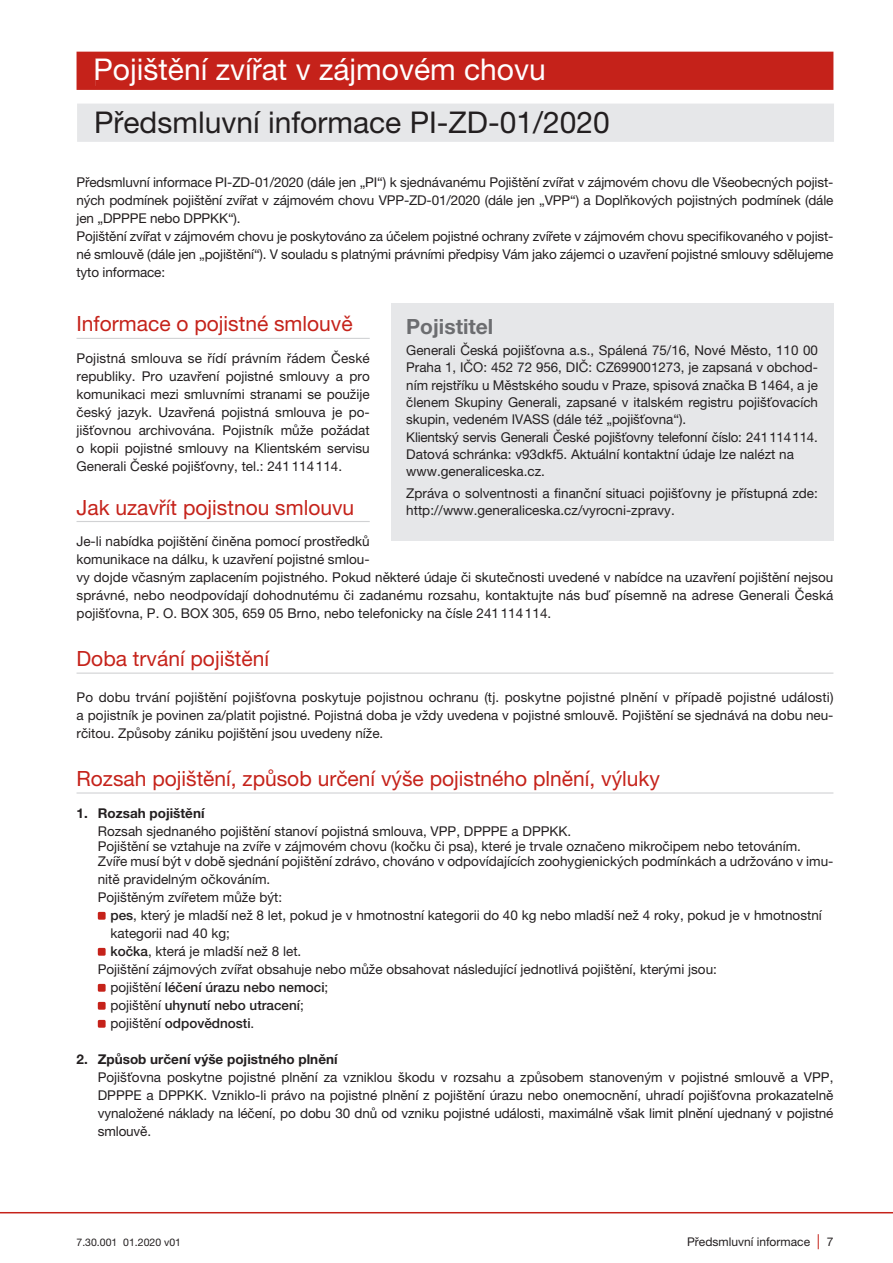
<style>
.page{position:relative;width:893px;height:1263px;background:#fff}
.page>*{position:absolute;margin:0;border:0;box-sizing:border-box;transform-origin:0 0}
.t1{font:30px "Helvetica Neue LT Pro";color:#231f20}
.t2{font:30px "Helvetica Neue LT Pro";color:#fff}
.t3{font:21px "Helvetica Neue LT Pro";color:#c5221a}
.t4{font:700 21px "Helvetica Neue LT Pro";color:#6c6d70}
.t5{font:13.5px/18px "Helvetica Neue LT Pro";color:#231f20}
.t6{font:500 13.5px "Helvetica Neue LT Pro";color:#231f20}
.t7{font:700 13.5px "Helvetica Neue LT Pro";color:#231f20}
.t8{font:12px "Helvetica Neue LT Pro";color:#231f20}
.t9{font:10.5px "Helvetica Neue LT Pro";color:#231f20}
.s1{font-weight:500}
.s2{font-weight:400}
.s3{font-size:15px;color:#c5221a}
</style>
<div class="page">
<hr style="left:77px;top:338px;width:293px;height:1px;background:#d1d2d4">
<hr style="left:77px;top:521px;width:293px;height:1px;background:#d1d2d4">
<hr style="left:77px;top:672px;width:756px;height:2px;background:#d1d2d4">
<hr style="left:77px;top:792px;width:756px;height:1px;background:#d1d2d4">
<div style="left:77px;top:52px;width:756px;height:38px;background:#c5221a"></div>
<div style="left:96px;top:58px;width:450px;height:28px;background:#c5221a"></div>
<div style="left:98px;top:912px;width:8px;height:8px;background:#c5221a;border-radius:2px"></div>
<div style="left:98px;top:948px;width:8px;height:8px;background:#c5221a;border-radius:2px"></div>
<div style="left:98px;top:984px;width:8px;height:8px;background:#c5221a;border-radius:2px"></div>
<div style="left:98px;top:1002px;width:8px;height:8px;background:#c5221a;border-radius:2px"></div>
<div style="left:98px;top:1020px;width:8px;height:8px;background:#c5221a;border-radius:2px"></div>
<div style="left:391px;top:303px;width:442px;height:238px;background:#e6e7e9"></div>
<div style="left:77px;top:104px;width:757px;height:38px;background:#e6e7e9"></div>
<div style="left:96px;top:111px;width:513px;height:23px;background:#e6e7e9"></div>
<hr style="left:0;top:1212px;width:893px;height:1px;background:#c5221a">
<h1 class="t2" style="left:94px;top:51px;width:454px">Pojištění zvířat v zájmovém chovu</h1>
<h1 class="t1" style="left:94px;top:105px;width:517px">Předsmluvní informace PI-ZD-01/2020</h1>
<p class="t5" style="left:77px;top:173px;width:758px">Předsmluvní informace PI-ZD-01/2020 (dále jen „PI“) k sjednávanému Pojištění zvířat v zájmovém chovu dle Všeobecných pojist&shy;ných podmínek pojištění zvířat v zájmovém chovu VPP-ZD-01/2020 (dále jen „VPP“) a Doplňkových pojistných podmínek (dále jen „DPPPE nebo DPPKK“).<br>Pojištění zvířat v zájmovém chovu je poskytováno za účelem pojistné ochrany zvířete v zájmovém chovu specifikovaného v pojist&shy;né smlouvě (dále jen „pojištění“). V souladu s platnými právními předpisy Vám jako zájemci o uzavření pojistné smlouvy sdělujeme tyto informace:</p>
<h2 class="t3" style="left:77px;top:311px;width:278px">Informace o pojistné smlouvě</h2>
<p class="t5" style="left:77px;top:349px;width:295px;text-align:justify">Pojistná smlouva se řídí právním řádem České republiky. Pro uzavření pojistné smlouvy a pro komunikaci mezi smluvními stranami se použije český jazyk. Uzavřená pojistná smlouva je po&shy;jišťovnou archivována. Pojistník může požádat o kopii pojistné smlouvy na Klientském servisu Generali České pojišťovny, tel.: 241 114 114.</p>
<h2 class="t3" style="left:77px;top:495px;width:279px">Jak uzavřít pojistnou smlouvu</h2>
<p class="t5" style="left:77px;top:532px;width:758px">Je-li nabídka pojištění činěna pomocí prostředků<br>komunikace na dálku, k uzavření pojistné smlou-<br>vy dojde včasným zaplacením pojistného. Pokud některé údaje či skutečnosti uvedené v nabídce na uzavření pojištění nejsou správné, nebo neodpovídají dohodnutému či zadanému rozsahu, kontaktujte nás buď písemně na adrese Generali Česká pojišťovna, P. O. BOX 305, 659 05 Brno, nebo telefonicky na čísle 241 114 114.</p>
<h2 class="t3" style="left:77px;top:646px;width:194px">Doba trvání pojištění</h2>
<p class="t5" style="left:77px;top:688px;width:758px;text-align:justify">Po dobu trvání pojištění pojišťovna poskytuje pojistnou ochranu (tj. poskytne pojistné plnění v případě pojistné události) a pojistník je povinen za/platit pojistné. Pojistná doba je vždy uvedena v pojistné smlouvě. Pojištění se sjednává na dobu neu&shy;rčitou. Způsoby zániku pojištění jsou uvedeny níže.</p>
<h2 class="t3" style="left:77px;top:766px;width:585px">Rozsah pojištění, způsob určení výše pojistného plnění, výluky</h2>
<p class="t7" style="left:77px;top:804px;width:129px">1. Rozsah pojištění</p>
<p class="t5" style="left:98px;top:823px;width:737px;line-height:15px">Rozsah sjednaného pojištění stanoví pojistná smlouva, VPP, DPPPE a DPPKK.<br>Pojištění se vztahuje na zvíře v zájmovém chovu (kočku či psa), které je trvale označeno mikročipem nebo tetováním.<br>Zvíře musí být v době sjednání pojištění zdrávo, chováno v odpovídajících zoohygienických podmínkách a udržováno v imu-</p>
<p class="t5" style="left:98px;top:870px;width:174px">nitě pravidelným očkováním.</p>
<p class="t5" style="left:98px;top:888px;width:186px">Pojištěným zvířetem může být:</p>
<p class="t5" style="left:111px;top:906px;width:713px"><span class="s1">pes</span>, který je mladší než 8 let, pokud je v hmotnostní kategorii do 40 kg nebo mladší než 4 roky, pokud je v hmotnostní</p>
<p class="t5" style="left:111px;top:924px;width:121px">kategorii nad 40 kg;</p>
<p class="t5" style="left:111px;top:942px;width:192px"><span class="s1">kočka</span>, která je mladší než 8 let.</p>
<p class="t5" style="left:98px;top:960px;width:621px">Pojištění zájmových zvířat obsahuje nebo může obsahovat následující jednotlivá pojištění, kterými jsou:</p>
<p class="t6" style="left:111px;top:979px;width:219px"><span class="s2">pojištění</span> léčení úrazu nebo nemoci<span class="s2">;</span></p>
<p class="t6" style="left:111px;top:997px;width:195px"><span class="s2">pojištění</span> uhynutí nebo utracení<span class="s2">;</span></p>
<p class="t6" style="left:111px;top:1015px;width:145px"><span class="s2">pojištění</span> odpovědnosti<span class="s2">.</span></p>
<p class="t7" style="left:77px;top:1050px;width:263px">2. Způsob určení výše pojistného plnění</p>
<p class="t5" style="left:98px;top:1068px;width:737px;text-align:justify">Pojišťovna poskytne pojistné plnění za vzniklou škodu v rozsahu a způsobem stanoveným v pojistné smlouvě a VPP, DPPPE a DPPKK. Vzniklo-li právo na pojistné plnění z pojištění úrazu nebo onemocnění, uhradí pojišťovna prokazatelně vynaložené náklady na léčení, po dobu 30 dnů od vzniku pojistné události, maximálně však limit plnění ujednaný v pojistné smlouvě.</p>
<h2 class="t4" style="left:406px;top:313px;width:89px">Pojistitel</h2>
<p class="t5" style="left:406px;top:342px;width:413px;line-height:17.2px">Generali Česká pojišťovna a.s., Spálená 75/16, Nové Město, 110 00<br>Praha 1, IČO: 452 72 956, DIČ: CZ699001273, je zapsaná v obchod&shy;ním rejstříku u Městského soudu v Praze, spisová značka B 1464, a je členem Skupiny Generali, zapsané v italském registru pojišťovacích skupin, vedeném IVASS (dále též „pojišťovna“).<br>Klientský servis Generali České pojišťovny telefonní číslo: 241 114 114.<br>Datová schránka: v93dkf5. Aktuální kontaktní údaje lze nalézt na www.generaliceska.cz.</p>
<p class="t5" style="left:406px;top:484px;width:413px;line-height:17.2px">Zpráva o solventnosti a finanční situaci pojišťovny je přístupná zde: http://www.generaliceska.cz/vyrocni-zpravy.</p>
<p class="t9" style="left:77px;top:1236px;width:106px">7.30.001 01.2020 v01</p>
<p class="t8" style="left:687px;top:1234px;width:148px">Předsmluvní informace <span class="s3">|</span> 7</p>
</div>
